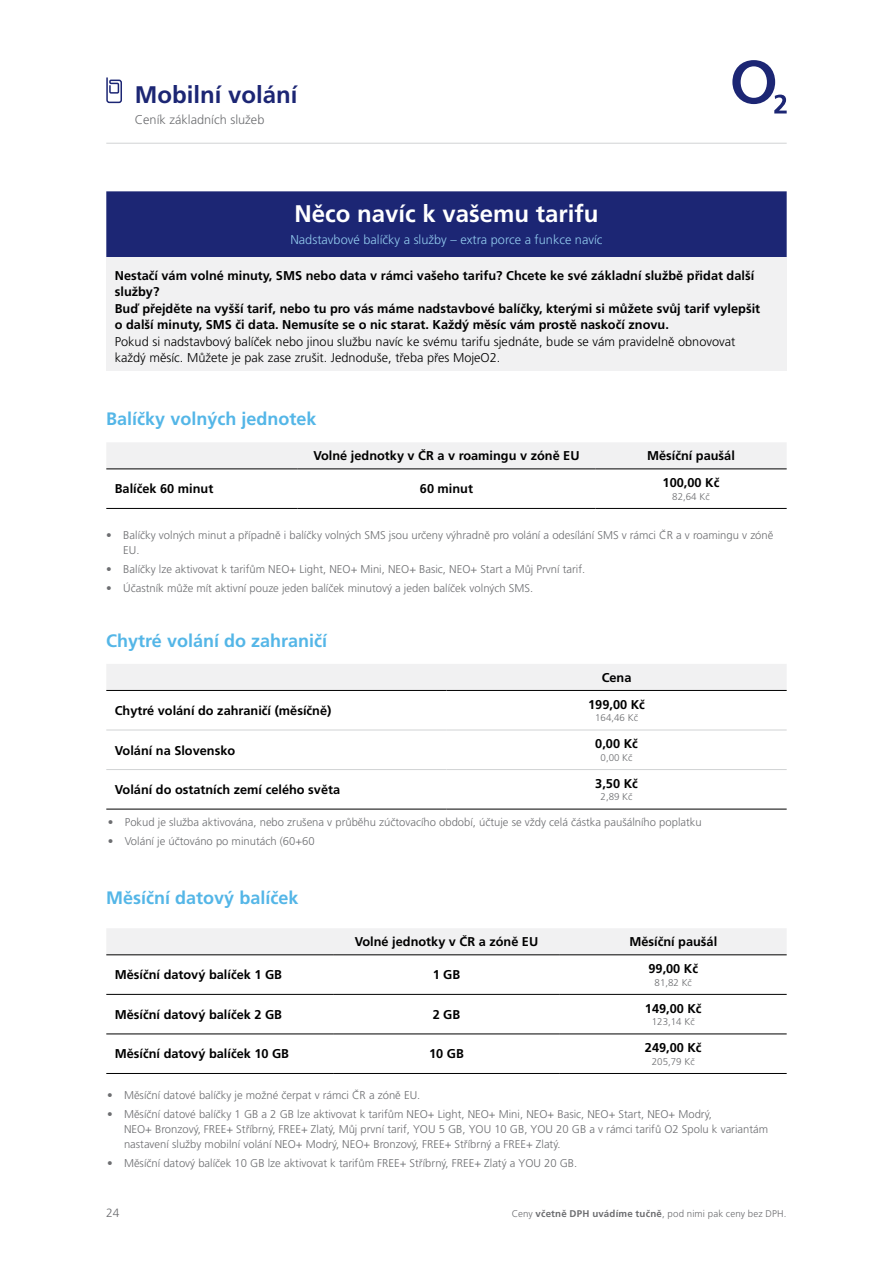
<style>
.page{position:relative;width:893px;height:1263px;background:#fff}
.page>*{position:absolute;margin:0;border:0;box-sizing:border-box;transform-origin:0 0}
.t1{font:700 24px "Frutiger CE";color:#fff}
.t2{font:700 24px "Frutiger CE";color:#1c2674}
.t3{font:700 18px "Frutiger CE";color:#54b6e7}
.t4{font:700 12.75px/16.5px "Frutiger CE";color:#000}
.t5{font:300 12.75px/16.5px "Frutiger CE";color:#000}
.t6{font:300 12.75px "Frutiger CE";color:#91c9ed}
.t7{font:300 12.75px "Frutiger CE";color:#6d6e71}
.t8{font:300 12px "Frutiger CE";color:#6d6e71}
.t9{font:300 11.25px/15px "Frutiger CE";color:#6d6e71}
.t10{font:300 9.75px "Frutiger CE";color:#6d6e71}
.s1{font-weight:700}
</style>
<div class="page">
<svg style="left:106px;top:77px;width:16px;height:27px"></svg>
<hr style="left:106px;top:143px;width:681px;height:1px;background:#d1d3d4">
<svg style="left:732px;top:60px;width:55px;height:53px"></svg>
<div style="left:106px;top:191px;width:681px;height:66px;background:#1c2674"></div>
<div style="left:106px;top:257px;width:681px;height:113px;background:#f1f1f2"></div>
<div style="left:106px;top:443px;width:681px;height:26px;background:#f1f1f2"></div>
<hr style="left:106px;top:508px;width:192px;height:1px;background:#000">
<hr style="left:298px;top:508px;width:297px;height:1px;background:#000">
<hr style="left:595px;top:508px;width:192px;height:1px;background:#000">
<hr style="left:106px;top:469px;width:192px;height:1px;background:#000">
<hr style="left:298px;top:469px;width:297px;height:1px;background:#000">
<hr style="left:595px;top:469px;width:192px;height:1px;background:#000">
<div style="left:106px;top:664px;width:681px;height:26px;background:#f1f1f2"></div>
<hr style="left:106px;top:809px;width:340px;height:1px;background:#000">
<hr style="left:446px;top:809px;width:341px;height:1px;background:#000">
<hr style="left:106px;top:690px;width:340px;height:1px;background:#000">
<hr style="left:446px;top:690px;width:341px;height:1px;background:#000">
<hr style="left:106px;top:730px;width:340px;height:1px;background:#d1d3d4">
<hr style="left:446px;top:730px;width:341px;height:1px;background:#d1d3d4">
<hr style="left:106px;top:769px;width:340px;height:1px;background:#d1d3d4">
<hr style="left:446px;top:769px;width:341px;height:1px;background:#d1d3d4">
<div style="left:107px;top:928px;width:679px;height:26px;background:#f1f1f2"></div>
<hr style="left:106px;top:994px;width:227px;height:1px;background:#000">
<hr style="left:333px;top:994px;width:227px;height:1px;background:#000">
<hr style="left:560px;top:994px;width:227px;height:1px;background:#000">
<hr style="left:106px;top:1034px;width:227px;height:1px;background:#000">
<hr style="left:333px;top:1034px;width:227px;height:1px;background:#000">
<hr style="left:560px;top:1034px;width:227px;height:1px;background:#000">
<hr style="left:106px;top:1073px;width:227px;height:1px;background:#000">
<hr style="left:333px;top:1073px;width:227px;height:1px;background:#000">
<hr style="left:560px;top:1073px;width:227px;height:1px;background:#000">
<hr style="left:106px;top:954px;width:227px;height:1px;background:#000">
<hr style="left:333px;top:954px;width:227px;height:1px;background:#000">
<hr style="left:560px;top:954px;width:227px;height:1px;background:#000">
<h1 class="t2" style="left:135px;top:81px;width:164px">Mobilní volání</h1>
<p class="t7" style="left:135px;top:112px;width:131px">Ceník základních služeb</p>
<h1 class="t1" style="left:294px;top:200px;width:306px">Něco navíc k vašemu tarifu</h1>
<p class="t6" style="left:290px;top:233px;width:314px">Nadstavbové balíčky a služby – extra porce a funkce navíc</p>
<p class="t4" style="left:115px;top:267px;width:647px">Nestačí vám volné minuty, SMS nebo data v rámci vašeho tarifu? Chcete ke své základní službě přidat další služby?<br>Buď přejděte na vyšší tarif, nebo tu pro vás máme nadstavbové balíčky, kterými si můžete svůj tarif vylepšit o další minuty, SMS či data. Nemusíte se o nic starat. Každý měsíc vám prostě naskočí znovu.</p>
<p class="t5" style="left:115px;top:333px;width:622px">Pokud si nadstavbový balíček nebo jinou službu navíc ke svému tarifu sjednáte, bude se vám pravidelně obnovovat každý měsíc. Můžete je pak zase zrušit. Jednoduše, třeba přes MojeO2.</p>
<h2 class="t3" style="left:106px;top:409px;width:212px">Balíčky volných jednotek</h2>
<p class="t4" style="left:313px;top:448px;width:268px">Volné jednotky v ČR a v roamingu v zóně EU</p>
<p class="t4" style="left:647px;top:448px;width:89px">Měsíční paušál</p>
<p class="t4" style="left:115px;top:481px;width:100px">Balíček 60 minut</p>
<p class="t4" style="left:420px;top:481px;width:55px">60 minut</p>
<p class="t4" style="left:663px;top:474px;width:58px">100,00 Kč</p>
<p class="t10" style="left:672px;top:491px;width:39px">82,64 Kč</p>
<p class="t9" style="left:123px;top:527px;width:652px;text-indent:-17px">• Balíčky volných minut a případně i balíčky volných SMS jsou určeny výhradně pro volání a odesílání SMS v rámci ČR a v roamingu v zóně<br>EU.</p>
<p class="t9" style="left:106px;top:561px;width:480px">• Balíčky lze aktivovat k tarifům NEO+ Light, NEO+ Mini, NEO+ Basic, NEO+ Start a Můj První tarif.</p>
<p class="t9" style="left:106px;top:581px;width:429px">• Účastník může mít aktivní pouze jeden balíček minutový a jeden balíček volných SMS.</p>
<h2 class="t3" style="left:106px;top:630px;width:222px">Chytré volání do zahraničí</h2>
<p class="t4" style="left:115px;top:702px;width:218px">Chytré volání do zahraničí (měsíčně)</p>
<p class="t4" style="left:115px;top:742px;width:122px">Volání na Slovensko</p>
<p class="t4" style="left:602px;top:669px;width:31px">Cena</p>
<p class="t4" style="left:588px;top:696px;width:58px">199,00 Kč</p>
<p class="t10" style="left:595px;top:712px;width:44px">164,46 Kč</p>
<p class="t4" style="left:595px;top:735px;width:44px">0,00 Kč</p>
<p class="t10" style="left:601px;top:752px;width:33px">0,00 Kč</p>
<p class="t4" style="left:595px;top:775px;width:44px">3,50 Kč</p>
<p class="t10" style="left:601px;top:791px;width:33px">2,89 Kč</p>
<p class="t9" style="left:108px;top:814px;width:595px">• Pokud je služba aktivována, nebo zrušena v průběhu zúčtovacího období, účtuje se vždy celá částka paušálního poplatku</p>
<p class="t9" style="left:108px;top:834px;width:208px">• Volání je účtováno po minutách (60+60</p>
<p class="t4" style="left:115px;top:781px;width:227px">Volání do ostatních zemí celého světa</p>
<h2 class="t3" style="left:106px;top:888px;width:194px">Měsíční datový balíček</h2>
<p class="t4" style="left:355px;top:934px;width:185px">Volné jednotky v ČR a zóně EU</p>
<p class="t4" style="left:629px;top:934px;width:89px">Měsíční paušál</p>
<p class="t4" style="left:115px;top:967px;width:169px">Měsíční datový balíček 1 GB</p>
<p class="t4" style="left:433px;top:967px;width:29px">1 GB</p>
<p class="t4" style="left:115px;top:1006px;width:169px">Měsíční datový balíček 2 GB</p>
<p class="t4" style="left:433px;top:1006px;width:29px">2 GB</p>
<p class="t4" style="left:115px;top:1046px;width:176px">Měsíční datový balíček 10 GB</p>
<p class="t4" style="left:429px;top:1046px;width:36px">10 GB</p>
<p class="t4" style="left:648px;top:960px;width:51px">99,00 Kč</p>
<p class="t10" style="left:655px;top:977px;width:39px">81,82 Kč</p>
<p class="t4" style="left:645px;top:1000px;width:58px">149,00 Kč</p>
<p class="t10" style="left:652px;top:1016px;width:44px">123,14 Kč</p>
<p class="t4" style="left:645px;top:1039px;width:58px">249,00 Kč</p>
<p class="t10" style="left:652px;top:1056px;width:44px">205,79 Kč</p>
<p class="t9" style="left:107px;top:1087px;width:315px">• Měsíční datové balíčky je možné čerpat v rámci ČR a zóně EU.</p>
<p class="t9" style="left:124px;top:1106px;width:646px;text-indent:-17px">• Měsíční datové balíčky 1 GB a 2 GB lze aktivovat k tarifům NEO+ Light, NEO+ Mini, NEO+ Basic, NEO+ Start, NEO+ Modrý,<br>NEO+ Bronzový, FREE+ Stříbrný, FREE+ Zlatý, Můj první tarif, YOU 5 GB, YOU 10 GB, YOU 20 GB a v rámci tarifů O2 Spolu k variantám nastavení služby mobilní volání NEO+ Modrý, NEO+ Bronzový, FREE+ Stříbrný a FREE+ Zlatý.</p>
<p class="t9" style="left:107px;top:1156px;width:472px">• Měsíční datový balíček 10 GB lze aktivovat k tarifům FREE+ Stříbrný, FREE+ Zlatý a YOU 20 GB.</p>
<p class="t8" style="left:106px;top:1206px;width:15px">24</p>
<p class="t10" style="left:512px;top:1208px;width:276px">Ceny <span class="s1">včetně DPH uvádíme tučně</span>, pod nimi pak ceny bez DPH.</p>
</div>
